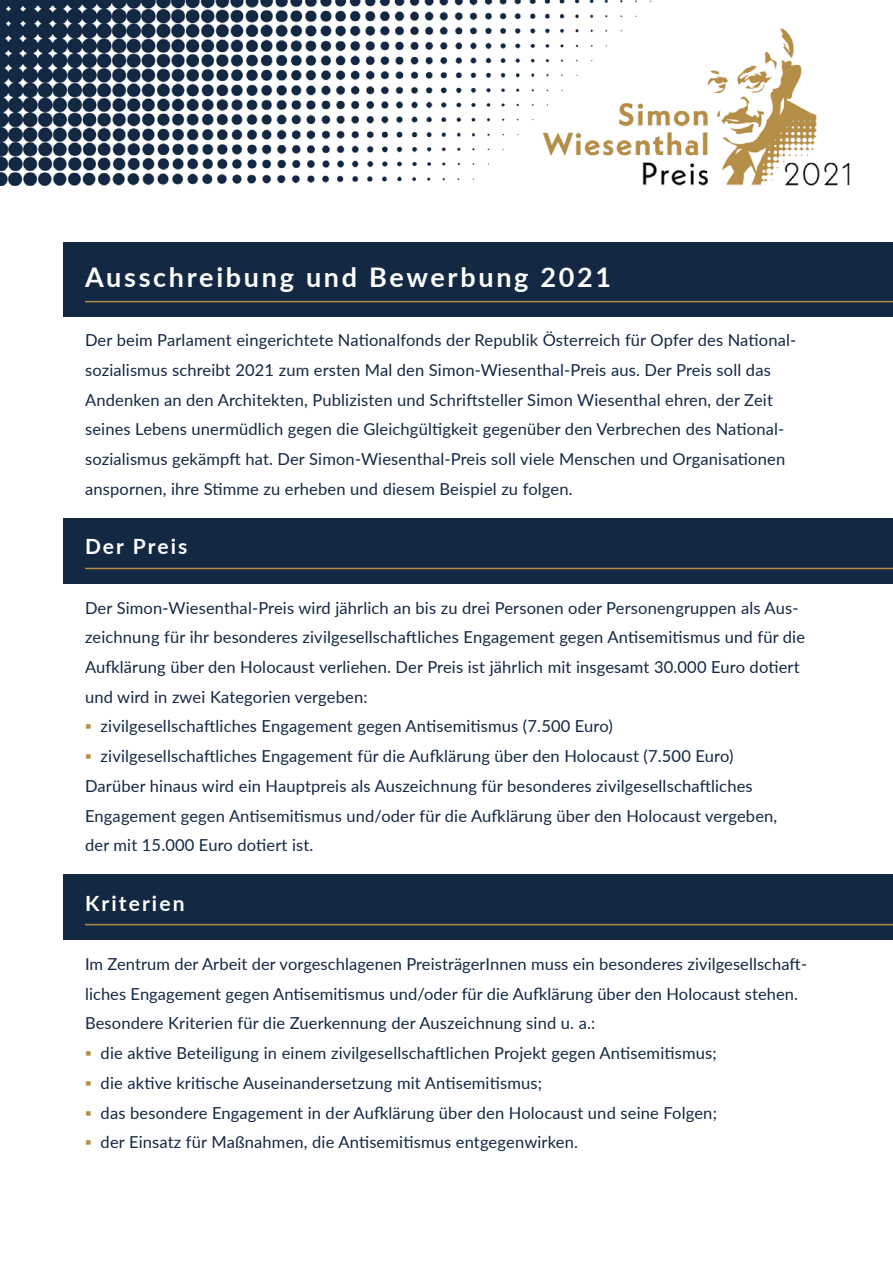
<style>
.page{position:relative;width:893px;height:1263px;background:#fff}
.page>*{position:absolute;margin:0;border:0;box-sizing:border-box;transform-origin:0 0}
.t1{font:700 27px "Lato";letter-spacing:.1em;color:#fff}
.t2{font:700 21px "Lato";letter-spacing:.1em;color:#fff}
.t3{font:16.5px/29.7px "Lato";letter-spacing:.01em;color:#132843}
.s1{color:#b48b40}
</style>
<div class="page">
<div style="left:64px;top:518px;width:829px;height:66px;background:#132843"></div>
<div style="left:64px;top:242px;width:829px;height:75px;background:#132843"></div>
<div style="left:64px;top:874px;width:829px;height:66px;background:#132843"></div>
<hr style="left:85px;top:568px;width:808px;height:1px;background:#b48b40">
<hr style="left:85px;top:301px;width:808px;height:1px;background:#b48b40">
<hr style="left:85px;top:924px;width:808px;height:1px;background:#b48b40">
<img style="left:0;top:0;width:850px;height:186px">
<h1 class="t1" style="left:85px;top:257px;width:528px">Ausschreibung und Bewerbung 2021</h1>
<p class="t3" style="left:85px;top:325px;width:713px">Der beim Parlament eingerichtete Nationalfonds der Republik Österreich für Opfer des National&shy;sozialismus schreibt 2021 zum ersten Mal den Simon-Wiesenthal-Preis aus. Der Preis soll das Andenken an den Architekten, Publizisten und Schriftsteller Simon Wiesenthal ehren, der Zeit seines Lebens unermüdlich gegen die Gleichgültigkeit gegenüber den Verbrechen des National&shy;sozialismus gekämpft hat. Der Simon-Wiesenthal-Preis soll viele Menschen und Organisationen anspornen, ihre Stimme zu erheben und diesem Beispiel zu folgen.</p>
<p class="t2" style="left:85px;top:531px;width:104px">Der Preis</p>
<p class="t3" style="left:85px;top:592px;width:722px">Der Simon-Wiesenthal-Preis wird jährlich an bis zu drei Personen oder Personengruppen als Aus&shy;zeichnung für ihr besonderes zivilgesellschaftliches Engagement gegen Antisemitismus und für die Aufklärung über den Holocaust verliehen. Der Preis ist jährlich mit insgesamt 30.000 Euro dotiert und wird in zwei Kategorien vergeben:</p>
<p class="t3" style="left:85px;top:711px;width:529px"><span class="s1">▪</span> zivilgesellschaftliches Engagement gegen Antisemitismus (7.500 Euro)</p>
<p class="t3" style="left:85px;top:740px;width:694px"><span class="s1">▪</span> zivilgesellschaftliches Engagement für die Aufklärung über den Holocaust (7.500 Euro)<br>Darüber hinaus wird ein Hauptpreis als Auszeichnung für besonderes zivilgesellschaftliches Engagement gegen Antisemitismus und/oder für die Aufklärung über den Holocaust vergeben, der mit 15.000 Euro dotiert ist.</p>
<p class="t2" style="left:85px;top:887px;width:101px">Kriterien</p>
<p class="t3" style="left:85px;top:948px;width:724px">Im Zentrum der Arbeit der vorgeschlagenen PreisträgerInnen muss ein besonderes zivilgesellschaft&shy;liches Engagement gegen Antisemitismus und/oder für die Aufklärung über den Holocaust stehen.<br>Besondere Kriterien für die Zuerkennung der Auszeichnung sind u. a.:</p>
<p class="t3" style="left:85px;top:1037px;width:633px"><span class="s1">▪</span> die aktive Beteiligung in einem zivilgesellschaftlichen Projekt gegen Antisemitismus;</p>
<p class="t3" style="left:85px;top:1067px;width:458px"><span class="s1">▪</span> die aktive kritische Auseinandersetzung mit Antisemitismus;</p>
<p class="t3" style="left:85px;top:1097px;width:633px"><span class="s1">▪</span> das besondere Engagement in der Aufklärung über den Holocaust und seine Folgen;</p>
<p class="t3" style="left:85px;top:1127px;width:494px"><span class="s1">▪</span> der Einsatz für Maßnahmen, die Antisemitismus entgegenwirken.</p>
</div>
